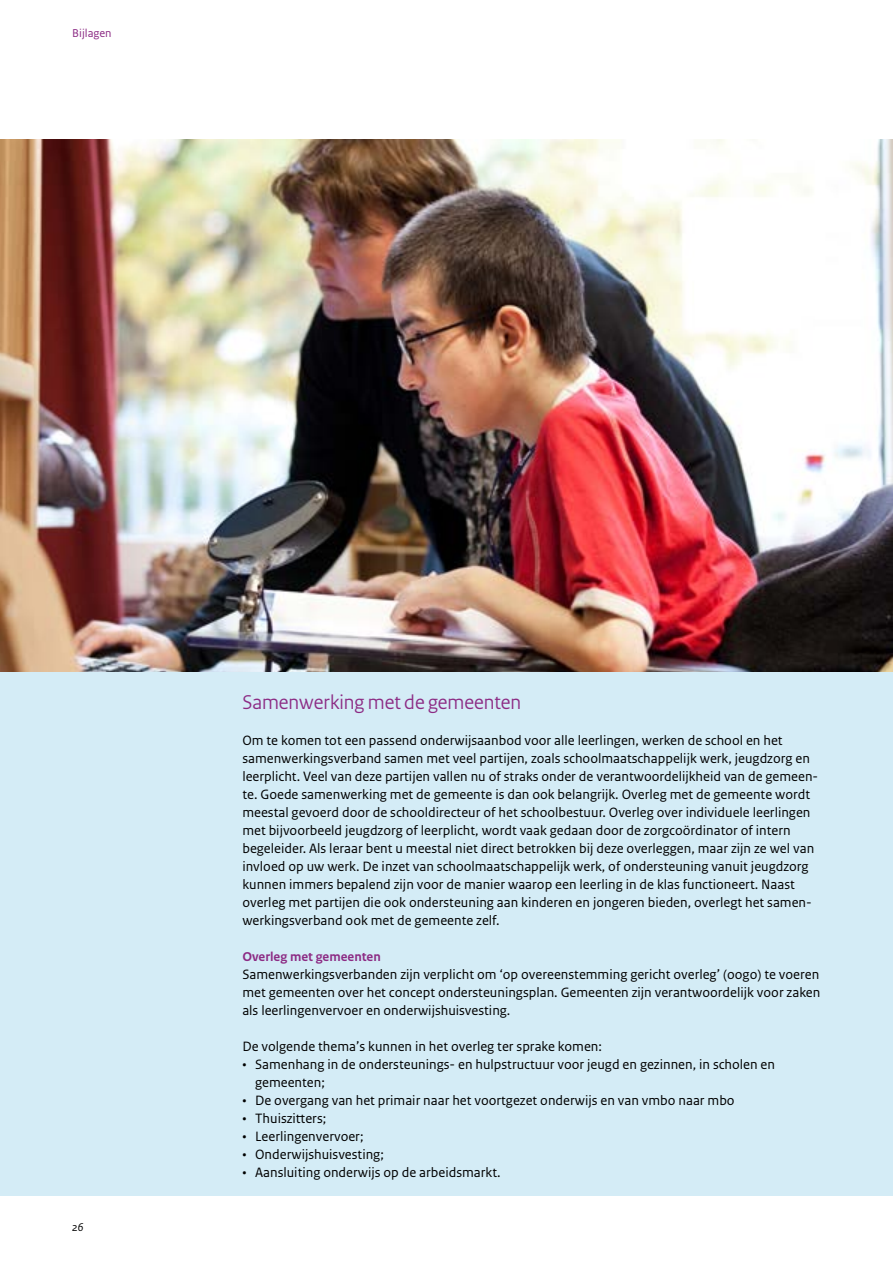
<style>
.page{position:relative;width:893px;height:1263px;background:#fff}
.page>*{position:absolute;margin:0;border:0;box-sizing:border-box;transform-origin:0 0}
.t1{font:21px "Rijksoverheid Sans Heading";color:#8c2b84}
.t2{font:14.25px/18px "Rijksoverheid Sans Text";color:#000}
.t3{font:700 13.5px "Rijksoverheid Sans Text";color:#8c2b84}
.t4{font:12px "Rijksoverheid Sans Text";color:#8c2b84}
.t5{font:italic 12px "Rijksoverheid Sans Text";color:#000}
</style>
<div class="page">
<div style="left:0;top:139px;width:893px;height:1057px;background:#d4ecf6"></div>
<img style="left:0;top:139px;width:893px;height:533px">
<p class="t4" style="left:72px;top:26px;width:41px">Bijlagen</p>
<p class="t5" style="left:72px;top:1220px;width:13px">26</p>
<h1 class="t1" style="left:242px;top:690px;width:280px">Samenwerking met de gemeenten</h1>
<p class="t2" style="left:242px;top:732px;width:577px">Om te komen tot een passend onderwijsaanbod voor alle leerlingen, werken de school en het samenwerkingsverband samen met veel partijen, zoals schoolmaatschappelijk werk, jeugdzorg en leerplicht. Veel van deze partijen vallen nu of straks onder de verantwoordelijkheid van de gemeen&shy;te. Goede samenwerking met de gemeente is dan ook belangrijk. Overleg met de gemeente wordt meestal gevoerd door de schooldirecteur of het schoolbestuur. Overleg over individuele leerlingen met bijvoorbeeld jeugdzorg of leerplicht, wordt vaak gedaan door de zorgcoördinator of intern begeleider. Als leraar bent u meestal niet direct betrokken bij deze overleggen, maar zijn ze wel van invloed op uw werk. De inzet van schoolmaatschappelijk werk, of ondersteuning vanuit jeugdzorg kunnen immers bepalend zijn voor de manier waarop een leerling in de klas functioneert. Naast overleg met partijen die ook ondersteuning aan kinderen en jongeren bieden, overlegt het samen&shy;werkingsverband ook met de gemeente zelf.</p>
<p class="t3" style="left:242px;top:949px;width:140px">Overleg met gemeenten</p>
<p class="t2" style="left:242px;top:966px;width:579px;text-align:justify">Samenwerkingsverbanden zijn verplicht om ‘op overeenstemming gericht overleg’ (oogo) te voeren met gemeenten over het concept ondersteuningsplan. Gemeenten zijn verantwoordelijk voor zaken als leerlingenvervoer en onderwijshuisvesting.</p>
<p class="t2" style="left:242px;top:1038px;width:361px">De volgende thema’s kunnen in het overleg ter sprake komen:</p>
<p class="t2" style="left:255px;top:1056px;width:521px;text-indent:-13px">• Samenhang in de ondersteunings- en hulpstructuur voor jeugd en gezinnen, in scholen en gemeenten;</p>
<p class="t2" style="left:242px;top:1092px;width:494px">• De overgang van het primair naar het voortgezet onderwijs en van vmbo naar mbo</p>
<p class="t2" style="left:242px;top:1110px;width:85px">• Thuiszitters;</p>
<p class="t2" style="left:242px;top:1128px;width:123px">• Leerlingenvervoer;</p>
<p class="t2" style="left:242px;top:1145px;width:143px">• Onderwijshuisvesting;</p>
<p class="t2" style="left:242px;top:1163px;width:260px">• Aansluiting onderwijs op de arbeidsmarkt.</p>
</div>
